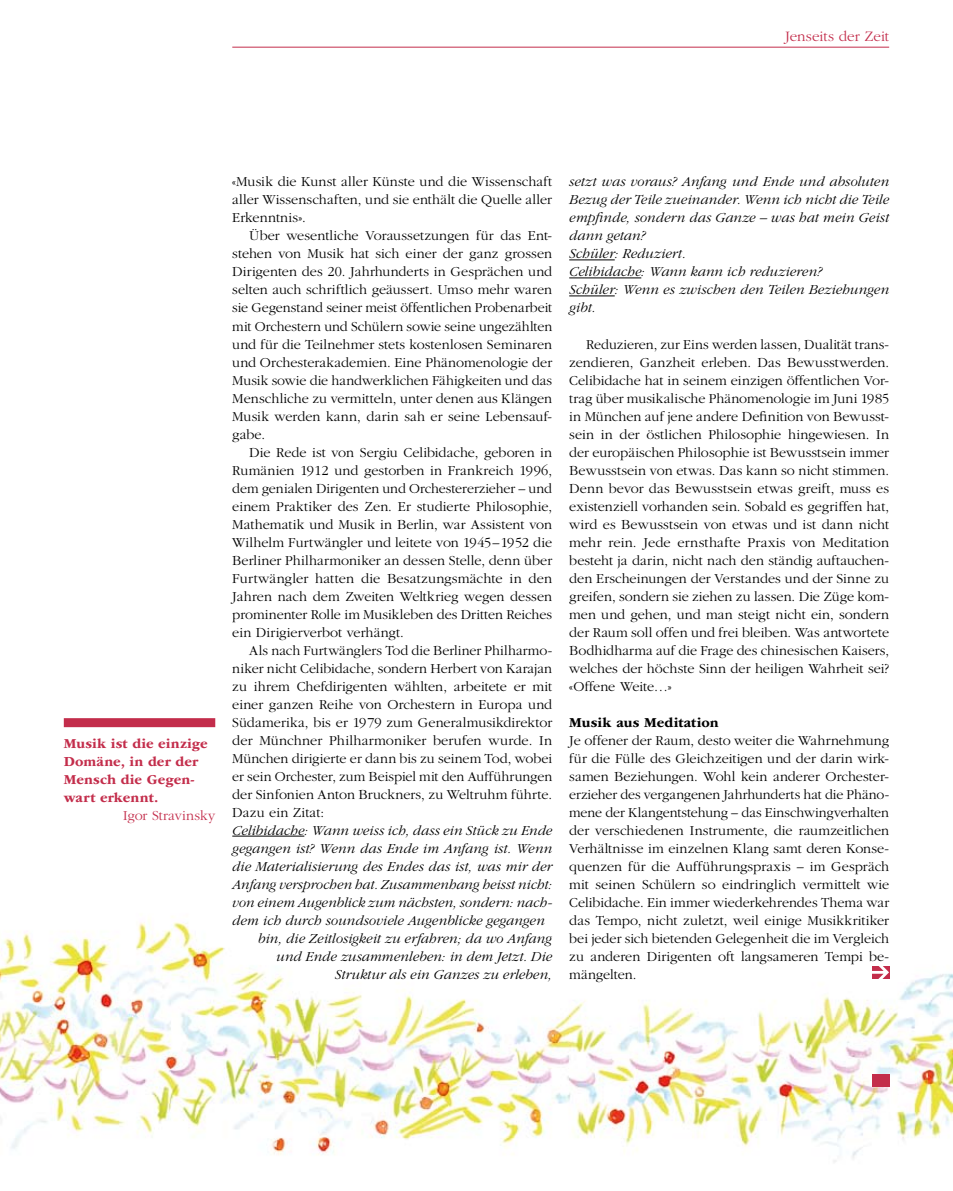
<style>
.page{position:relative;width:953px;height:1191px;background:#fff}
.page>*{position:absolute;margin:0;border:0;box-sizing:border-box;transform-origin:0 0}
.t1{font:300 15px "ITC Garamond Std";letter-spacing:.005em;color:#c32d4b}
.t2{font:300 14.25px/18px "ITC Garamond Std";letter-spacing:.005em;color:#000;text-align:justify}
.t3{font:italic 300 14.25px/18px "ITC Garamond Std";letter-spacing:.005em;color:#000}
.t4{font:700 14.25px/18px "ITC Garamond Std";letter-spacing:.01em;color:#c32d4b}
.t5{font:700 14.25px "ITC Garamond Std";color:#000}
.t6{font:300 14.25px "ITC Garamond Std";letter-spacing:.005em;color:#c32d4b}
</style>
<div class="page">
<img style="left:0;top:916px;width:952px;height:246px">
<div style="left:872px;top:1074px;width:17px;height:12px;background:#c32d4b"></div>
<hr style="left:232px;top:835px;width:72px;height:1px;background:#000">
<hr style="left:569px;top:259px;width:45px;height:1px;background:#000">
<hr style="left:569px;top:277px;width:72px;height:1px;background:#000">
<hr style="left:569px;top:295px;width:45px;height:1px;background:#000">
<div style="left:64px;top:718px;width:151px;height:9px;background:#c32d4b"></div>
<svg style="left:872px;top:966px;width:17px;height:12px"></svg>
<hr style="left:232px;top:47px;width:657px;height:1px;background:#c32d4b">
<p class="t1" style="left:785px;top:28px;width:106px">Jenseits der Zeit</p>
<p class="t4" style="left:64px;top:735px;width:145px">Musik ist die einzige<br>Domäne, in der der<br>Mensch die Gegen&shy;wart erkennt.</p>
<p class="t6" style="left:123px;top:808px;width:94px">Igor Stravinsky</p>
<p class="t2" style="left:232px;top:173px;width:321px">«Musik die Kunst aller Künste und die Wissenschaft aller Wissenschaften, und sie enthält die Quelle aller Erkenntnis».</p>
<p class="t2" style="left:232px;top:227px;width:321px;text-indent:17px">Über wesentliche Voraussetzungen für das Ent&shy;stehen von Musik hat sich einer der ganz grossen Dirigenten des 20. Jahrhunderts in Gesprächen und selten auch schriftlich geäussert. Umso mehr waren sie Gegenstand seiner meist öffentlichen Probenarbeit mit Orchestern und Schülern sowie seine ungezählten und für die Teilnehmer stets kostenlosen Seminaren und Orchesterakademien. Eine Phänomenologie der Musik sowie die handwerklichen Fähigkeiten und das Menschliche zu vermitteln, unter denen aus Klängen Musik werden kann, darin sah er seine Lebensauf&shy;gabe.</p>
<p class="t2" style="left:232px;top:443px;width:321px;text-indent:17px">Die Rede ist von Sergiu Celibidache, geboren in Rumänien 1912 und gestorben in Frankreich 1996, dem genialen Dirigenten und Orchestererzieher – und einem Praktiker des Zen. Er studierte Philosophie, Mathematik und Musik in Berlin, war Assistent von Wilhelm Furtwängler und leitete von 1945–1952 die Berliner Philharmoniker an dessen Stelle, denn über Furtwängler hatten die Besatzungsmächte in den Jahren nach dem Zweiten Weltkrieg wegen dessen prominenter Rolle im Musikleben des Dritten Reiches ein Dirigierverbot verhängt.</p>
<p class="t2" style="left:232px;top:641px;width:321px;text-indent:17px">Als nach Furtwänglers Tod die Berliner Philharmo&shy;niker nicht Celibidache, sondern Herbert von Karajan zu ihrem Chefdirigenten wählten, arbeitete er mit einer ganzen Reihe von Orchestern in Europa und Südamerika, bis er 1979 zum Generalmusikdirektor der Münchner Philharmoniker berufen wurde. In München dirigierte er dann bis zu seinem Tod, wobei er sein Orchester, zum Beispiel mit den Aufführungen der Sinfonien Anton Bruckners, zu Weltruhm führte.<br>Dazu ein Zitat:</p>
<p class="t3" style="left:232px;top:821px;width:321px">Celibidache: Wann weiss ich, dass ein Stück zu Ende</p>
<p class="t3" style="left:232px;top:839px;width:321px">gegangen ist? Wenn das Ende im Anfang ist. Wenn</p>
<p class="t3" style="left:232px;top:857px;width:321px">die Materialisierung des Endes das ist, was mir der</p>
<p class="t3" style="left:232px;top:875px;width:321px">Anfang versprochen hat. Zusammenhang heisst nicht:</p>
<p class="t3" style="left:232px;top:893px;width:321px">von einem Augenblick zum nächsten, sondern: nach-</p>
<p class="t3" style="left:232px;top:911px;width:314px">dem ich durch soundsoviele Augenblicke gegangen</p>
<p class="t3" style="left:258px;top:929px;width:296px">bin, die Zeitlosigkeit zu erfahren; da wo Anfang</p>
<p class="t3" style="left:276px;top:947px;width:277px">und Ende zusammenleben: in dem Jetzt. Die</p>
<p class="t3" style="left:335px;top:965px;width:219px">Struktur als ein Ganzes zu erleben,</p>
<p class="t3" style="left:569px;top:173px;width:321px">setzt was voraus? Anfang und Ende und absoluten Bezug der Teile zueinander. Wenn ich nicht die Teile empfinde, sondern das Ganze – was hat mein Geist dann getan?<br>Schüler: Reduziert.<br>Celibidache: Wann kann ich reduzieren?<br>Schüler: Wenn es zwischen den Teilen Beziehungen gibt.</p>
<p class="t2" style="left:569px;top:335px;width:321px;text-indent:17px">Reduzieren, zur Eins werden lassen, Dualität trans&shy;zendieren, Ganzheit erleben. Das Bewusstwerden.<br>Celibidache hat in seinem einzigen öffentlichen Vor&shy;trag über musikalische Phänomenologie im Juni 1985 in München auf jene andere Definition von Bewusst&shy;sein in der östlichen Philosophie hingewiesen. In der europäischen Philosophie ist Bewusstsein immer Bewusstsein von etwas. Das kann so nicht stimmen.<br>Denn bevor das Bewusstsein etwas greift, muss es existenziell vorhanden sein. Sobald es gegriffen hat, wird es Bewusstsein von etwas und ist dann nicht mehr rein. Jede ernsthafte Praxis von Meditation besteht ja darin, nicht nach den ständig auftauchen&shy;den Erscheinungen der Verstandes und der Sinne zu greifen, sondern sie ziehen zu lassen. Die Züge kom&shy;men und gehen, und man steigt nicht ein, sondern der Raum soll offen und frei bleiben. Was antwortete Bodhidharma auf die Frage des chinesischen Kaisers, welches der höchste Sinn der heiligen Wahrheit sei? «Offene Weite…»</p>
<p class="t5" style="left:569px;top:714px;width:151px">Musik aus Meditation</p>
<p class="t2" style="left:569px;top:731px;width:321px">Je offener der Raum, desto weiter die Wahrnehmung für die Fülle des Gleichzeitigen und der darin wirk&shy;samen Beziehungen. Wohl kein anderer Orchester&shy;erzieher des vergangenen Jahrhunderts hat die Phäno&shy;mene der Klangentstehung – das Einschwingverhalten der verschiedenen Instrumente, die raumzeitlichen Verhältnisse im einzelnen Klang samt deren Konse&shy;quenzen für die Aufführungspraxis – im Gespräch mit seinen Schülern so eindringlich vermittelt wie Celibidache. Ein immer wiederkehrendes Thema war das Tempo, nicht zuletzt, weil einige Musikkritiker bei jeder sich bietenden Gelegenheit die im Vergleich zu anderen Dirigenten oft langsameren Tempi be&shy;mängelten.</p>
</div>
